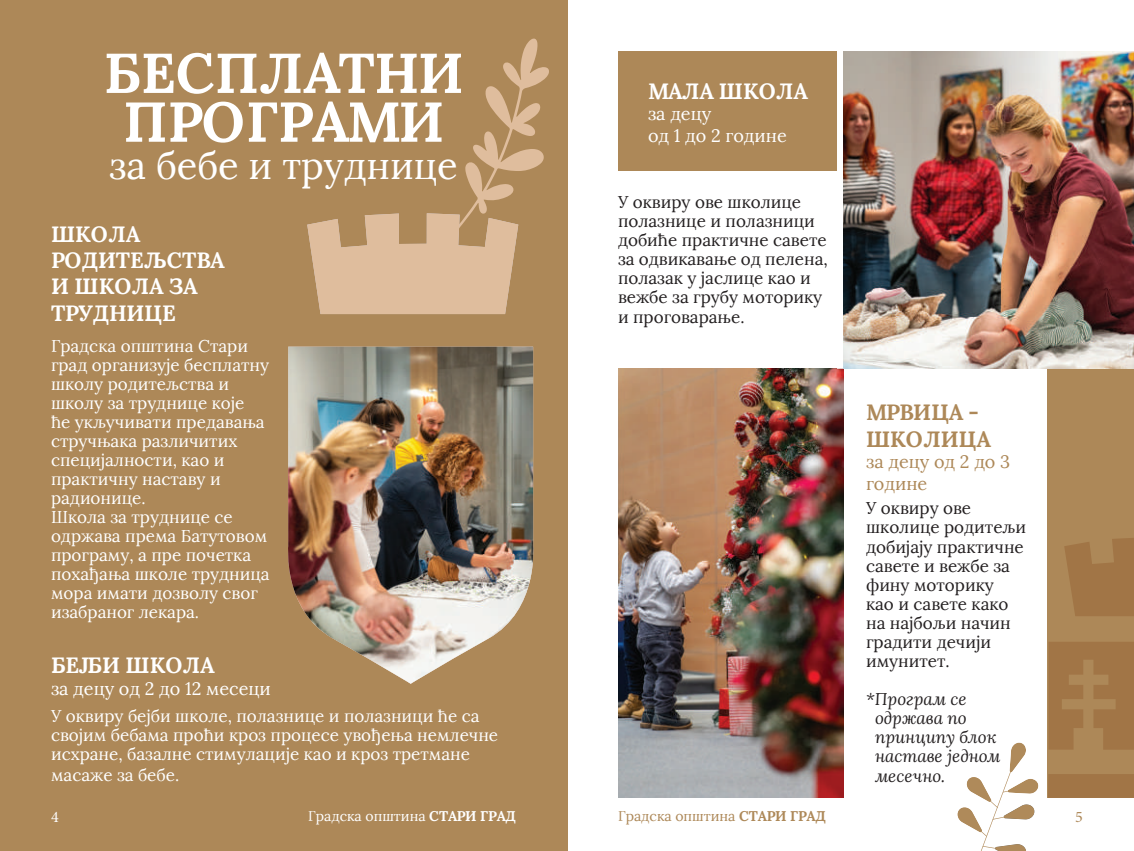
<style>
.page{position:relative;width:1134px;height:851px;background:#fff}
.page>*{position:absolute;margin:0;border:0;box-sizing:border-box;transform-origin:0 0}
.t1{font:700 56px/48.8px "Lora";color:#fff;text-align:center}
.t2{font:38px "Lora";color:#fff}
.t3{font:700 22px/26.4px "Lora";color:#fff}
.t4{font:700 22px/26.4px "Lora";color:#ad8858}
.t5{font:18px/21.6px "Lora";color:#fff}
.t6{font:18px/21.6px "Lora";color:#ad8858}
.t7{font:17px/19px "Lora";color:#fff}
.t8{font:17px/19px "Lora";color:#231f20}
.t9{font:italic 17px/19.4px "Lora";color:#231f20}
.t10{font:16px "Minion Pro";color:#ad8858}
.t11{font:16px "Minion Pro";color:#fff}
.t12{font:14px "Lora";color:#ad8858}
.t13{font:14px "Lora";color:#fff}
.s1{font-weight:700}
</style>
<div class="page">
<div style="left:618px;top:51px;width:225px;height:119px;background:#ad8858"></div>
<div style="left:0;top:0;width:567px;height:850px;background:#ad8858"></div>
<div style="left:1048px;top:51px;width:86px;height:746px;background:#ad8858"></div>
<svg style="left:1064px;top:538px;width:70px;height:78px"></svg>
<div style="left:1048px;top:774px;width:86px;height:23px;background:#a17546"></div>
<svg style="left:1048px;top:642px;width:86px;height:107px"></svg>
<img style="left:618px;top:369px;width:225px;height:428px">
<svg style="left:465px;top:38px;width:84px;height:175px"></svg>
<img style="left:843px;top:51px;width:291px;height:318px">
<svg style="left:307px;top:213px;width:212px;height:102px;fill:#dfbd9d"></svg>
<img style="left:288px;top:346px;width:246px;height:337px">
<svg style="left:957px;top:742px;width:82px;height:108px"></svg>
<div style="left:837px;top:16px;width:6px;height:353px;background:#fff"></div>
<h1 class="t1" style="left:104px;top:48px;width:361px">БЕСПЛАТНИ<br>ПРОГРАМИ</h1>
<h2 class="t2" style="left:109px;top:143px;width:350px">за бебе и труднице</h2>
<p class="t3" style="left:51px;top:220px;width:174px">ШКОЛА<br>РОДИТЕЉСТВА<br>И ШКОЛА ЗА<br>ТРУДНИЦЕ</p>
<p class="t7" style="left:51px;top:336px;width:220px">Градска општина Стари град организује бесплатну школу родитељства и школу за труднице које<br>ће укључивати предавања стручњака различитих специјалности, као и практичну наставу и радионице.<br>Школа за труднице се одржава према Батутовом програму, а пре почетка похађања школе трудница мора имати дозволу свог изабраног лекара.</p>
<p class="t3" style="left:51px;top:651px;width:164px">БЕЈБИ ШКОЛА</p>
<p class="t5" style="left:51px;top:677px;width:221px">за децу од 2 до 12 месеци</p>
<p class="t7" style="left:51px;top:706px;width:449px">У оквиру бејби школе, полазнице и полазници ће са својим бебама проћи кроз процесе увођења немлечне исхране, базалне стимулације као и кроз третмане масаже за бебе.</p>
<p class="t11" style="left:51px;top:805px;width:9px">4</p>
<p class="t13" style="left:308px;top:806px;width:209px">Градска општина <span class="s1">СТАРИ ГРАД</span></p>
<p class="t3" style="left:648px;top:77px;width:161px">МАЛА ШКОЛА</p>
<p class="t5" style="left:648px;top:103px;width:140px">за децу<br>од 1 до 2 године</p>
<p class="t8" style="left:618px;top:193px;width:211px">У оквиру ове школице полазнице и полазници добиће практичне савете за одвикавање од пелена, полазак у јаслице као и вежбе за грубу моторику и проговарање.</p>
<p class="t4" style="left:866px;top:399px;width:126px">МРВИЦА -<br>ШКОЛИЦА</p>
<p class="t6" style="left:866px;top:451px;width:146px">за децу од 2 до 3 године</p>
<p class="t8" style="left:866px;top:499px;width:161px">У оквиру ове школице родитељи добијају практичне савете и вежбе за фину моторику<br>као и савете како на најбољи начин градити дечији имунитет.</p>
<p class="t9" style="left:875px;top:688px;width:127px;text-indent:-9px">*Програм се одржава по принципу блок наставе једном месечно.</p>
<p class="t12" style="left:618px;top:806px;width:209px">Градска општина <span class="s1">СТАРИ ГРАД</span></p>
<p class="t10" style="left:1075px;top:805px;width:9px">5</p>
</div>
